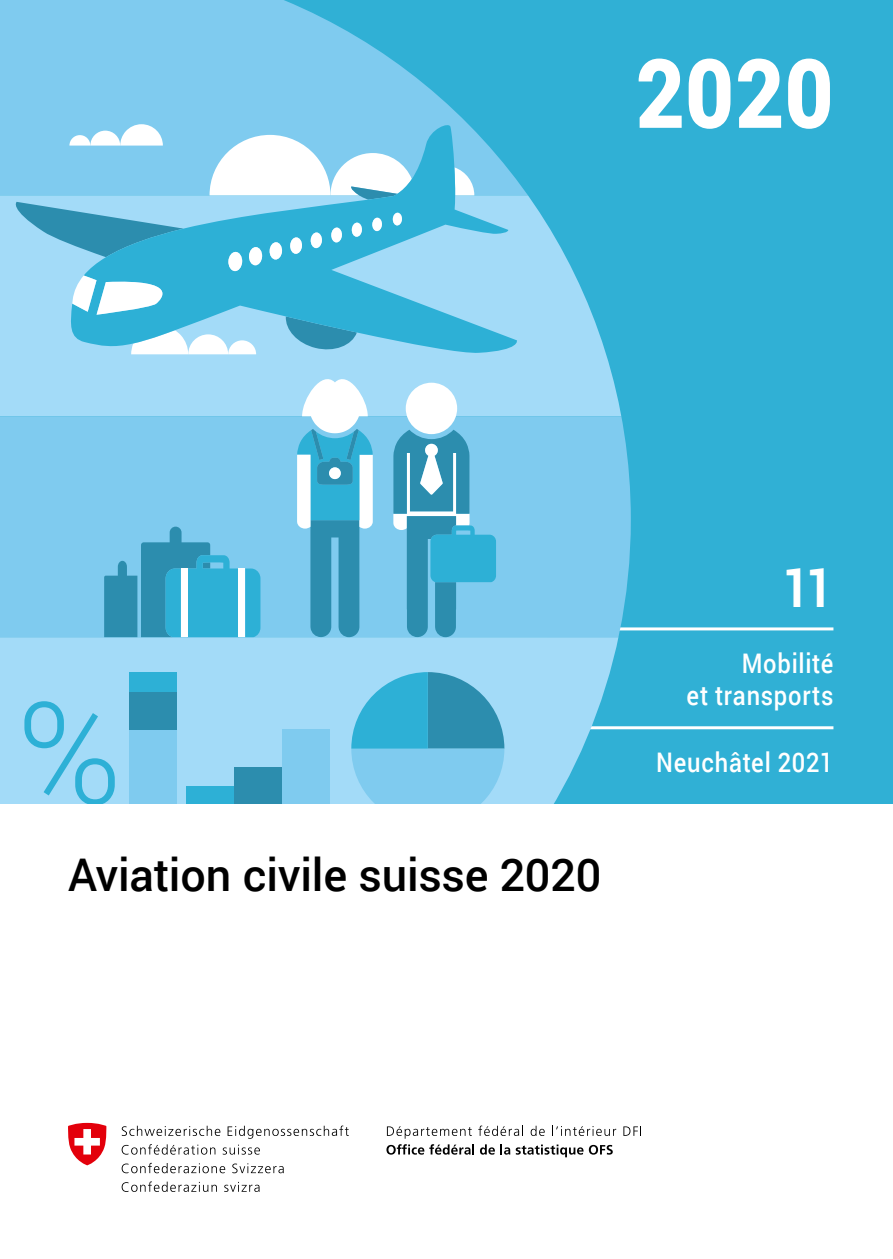
<style>
.page{position:relative;width:893px;height:1259px;background:#fff}
.page>*{position:absolute;margin:0;border:0;box-sizing:border-box;transform-origin:0 0}
.t1{font:900 96px "Roboto";color:#fff;scale:.88 1}
.t2{font:700 54px "Roboto";color:#fff;scale:.88 1}
.t3{font:500 45px "Roboto";letter-spacing:-.005em;color:#000}
.t4{font:500 27px/32.4px "Roboto";letter-spacing:.03em;color:#fff;text-align:right;scale:.88 1}
</style>
<div class="page">
<div style="left:0;top:0;width:893px;height:805px;background:#30b0d5"></div>
<hr style="left:332px;top:627px;width:501px;height:3px;background:#fff">
<hr style="left:332px;top:726px;width:501px;height:3px;background:#fff">
<svg style="left:0;top:637px;width:631px;height:168px;background:#97d6f4"></svg>
<svg style="left:0;top:0;width:528px;height:195px;fill:#7fcbef"></svg>
<svg style="left:0;top:195px;width:622px;height:221px;background:#91d4f2"></svg>
<div style="left:0;top:416px;width:631px;height:221px;background:#7fcbef"></div>
<svg style="left:24px;top:701px;width:91px;height:104px"></svg>
<svg style="left:351px;top:672px;width:153px;height:133px"></svg>
<div style="left:282px;top:729px;width:48px;height:76px;background:#7fcbef"></div>
<div style="left:129px;top:729px;width:48px;height:76px;background:#7fcbef"></div>
<div style="left:234px;top:767px;width:48px;height:38px;background:#2c8dae"></div>
<div style="left:129px;top:691px;width:48px;height:38px;background:#2c8dae"></div>
<div style="left:186px;top:786px;width:48px;height:19px;background:#2db0d6"></div>
<div style="left:129px;top:672px;width:48px;height:19px;background:#2db0d6"></div>
<svg style="left:8px;top:202px;width:61px;height:55px;background:#77bedc"></svg>
<svg style="left:69px;top:121px;width:452px;height:233px"></svg>
<svg style="left:72px;top:275px;width:109px;height:40px"></svg>
<div style="left:228px;top:252px;width:14px;height:19px;background:#fff;border-radius:50%"></div>
<div style="left:249px;top:247px;width:13px;height:18px;background:#fff;border-radius:50%"></div>
<div style="left:269px;top:242px;width:13px;height:18px;background:#fff;border-radius:50%"></div>
<div style="left:290px;top:237px;width:12px;height:17px;background:#fff;border-radius:50%"></div>
<div style="left:311px;top:232px;width:11px;height:16px;background:#fff;border-radius:50%"></div>
<div style="left:331px;top:227px;width:11px;height:15px;background:#fff;border-radius:50%"></div>
<div style="left:352px;top:222px;width:10px;height:15px;background:#fff;border-radius:50%"></div>
<div style="left:372px;top:217px;width:10px;height:14px;background:#fff;border-radius:50%"></div>
<div style="left:393px;top:213px;width:9px;height:13px;background:#fff;border-radius:50%"></div>
<svg style="left:69px;top:124px;width:94px;height:22px;background:#cbe9f8"></svg>
<svg style="left:245px;top:568px;width:15px;height:69px"></svg>
<svg style="left:104px;top:526px;width:135px;height:111px"></svg>
<div style="left:181px;top:568px;width:6px;height:69px;background:#fff"></div>
<div style="left:239px;top:568px;width:6px;height:69px;background:#fff"></div>
<div style="left:406px;top:383px;width:51px;height:51px;background:#fff;border-radius:50%"></div>
<svg style="left:393px;top:430px;width:103px;height:207px"></svg>
<svg style="left:297px;top:369px;width:76px;height:268px"></svg>
<svg style="left:387px;top:1126px;width:85px;height:12px"></svg>
<svg style="left:478px;top:1125px;width:45px;height:11px"></svg>
<svg style="left:531px;top:1125px;width:14px;height:11px"></svg>
<svg style="left:552px;top:1125px;width:64px;height:11px"></svg>
<svg style="left:623px;top:1126px;width:18px;height:9px"></svg>
<svg style="left:386px;top:1144px;width:88px;height:10px"></svg>
<svg style="left:480px;top:1144px;width:15px;height:10px"></svg>
<svg style="left:501px;top:1144px;width:9px;height:10px"></svg>
<svg style="left:516px;top:1144px;width:97px;height:13px"></svg>
<svg style="left:122px;top:1125px;width:98px;height:11px"></svg>
<svg style="left:228px;top:1125px;width:121px;height:13px"></svg>
<svg style="left:122px;top:1144px;width:93px;height:10px"></svg>
<svg style="left:223px;top:1144px;width:37px;height:10px"></svg>
<svg style="left:122px;top:1162px;width:103px;height:11px"></svg>
<svg style="left:232px;top:1163px;width:52px;height:10px"></svg>
<svg style="left:122px;top:1181px;width:95px;height:11px"></svg>
<svg style="left:224px;top:1182px;width:36px;height:10px"></svg>
<svg style="left:68px;top:1123px;width:39px;height:42px"></svg>
<p class="t1" style="left:636px;top:26px;width:226px">2020</p>
<p class="t3" style="left:68px;top:843px;width:535px">Aviation civile suisse 2020</p>
<p class="t2" style="left:783px;top:549px;width:59px">11</p>
<p class="t4" style="left:686px;top:646px;width:168px">Mobilité<br>et transports</p>
<p class="t4" style="left:656px;top:745px;width:203px">Neuchâtel 2021</p>
</div>
